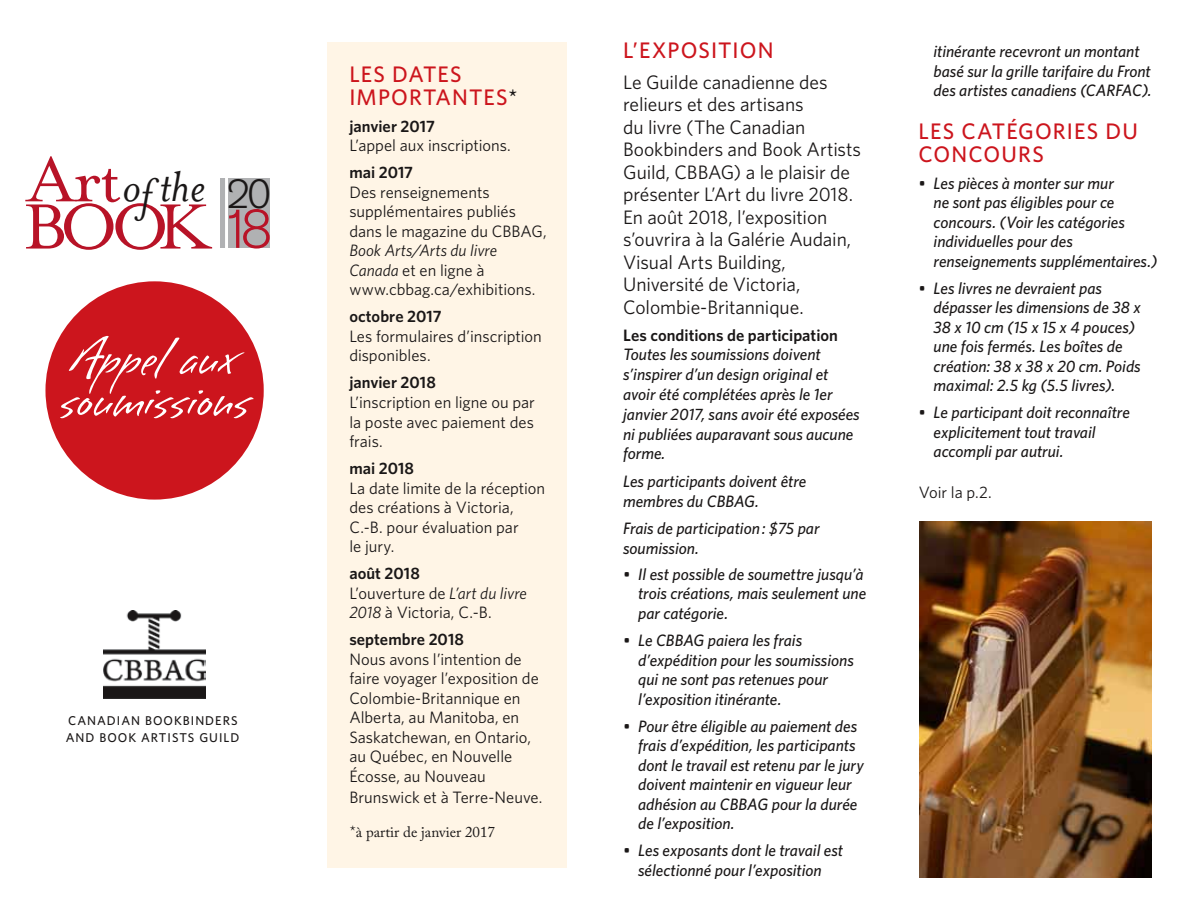
<style>
.page{position:relative;width:1188px;height:918px;background:#fff}
.page>*{position:absolute;margin:0;border:0;box-sizing:border-box;transform-origin:0 0}
.t1{font:73.35px "Mrs Eaves OT";color:#b81327}
.t2{font:73.2px "Mrs Eaves OT";color:#b81327}
.t3{font:69px "Brisa Alternates";letter-spacing:-.005em;color:#fff}
.t4{font:300 54px "Akzidenz Grotesk BQ";color:#b81327}
.t5{font:italic 49.05px "Mrs Eaves OT";color:#1a1717}
.t6{font:500 22.5px/22.5px "Whitney";letter-spacing:.05em;color:#cc151d}
.t7{font:19.5px/22.5px "Whitney";letter-spacing:-.01em;color:#1a1717}
.t8{font:italic 500 16.5px/19.5px "Whitney";color:#1a1717}
.t9{font:16.5px/19.5px "Whitney";letter-spacing:-.005em;color:#1a1717}
.t10{font:600 16.5px "Whitney";color:#1a1717}
.t11{font:15px "Adobe Caslon Pro";color:#1a1717}
.t12{font:500 12.75px/16.6px "Whitney";letter-spacing:.08em;color:#1a1717}
.s1{font-style:italic;font-size:49.05px;color:#1a1717}
.s2{color:#1a1717}
.s3{font-style:italic}
.s4{font-weight:600}
.s5{font-family:"Whitney";font-size:16.5px}
</style>
<div class="page">
<div style="left:45px;top:281px;width:219px;height:219px;background:#cc151d;border-radius:50%"></div>
<div style="left:220px;top:179px;width:50px;height:69px;background:#b0b1b3"></div>
<hr style="left:225px;top:173px;width:3px;height:76px;background:#fff">
<img style="left:104px;top:610px;width:102px;height:89px">
<div style="left:327px;top:42px;width:239px;height:825px;background:#fff5e6"></div>
<img style="left:920px;top:521px;width:232px;height:356px">
<h2 class="t2" style="left:28px;top:140px;width:125px">Ar t<span class="s1">o</span><sub>f</sub></h2>
<h3 class="t5" style="left:160px;top:160px;width:113px">the <sub>20</sub></h3>
<h3 class="t4" style="left:220px;top:199px;width:53px">18</h3>
<h1 class="t1" style="left:23px;top:187px;width:190px">BOOK</h1>
<h3 class="t3" style="left:68px;top:323px;width:168px">Appel aux</h3>
<h3 class="t3" style="left:58px;top:365px;width:193px">soumissions</h3>
<p class="t12" style="left:66px;top:712px;width:175px">CANADIAN BOOKBINDERS<br>AND BOOK ARTISTS GUILD</p>
<h3 class="t6" style="left:349px;top:63px;width:170px">LES DATES<br>IMPORTANTES<span class="s2">*</span></h3>
<p class="t10" style="left:349px;top:115px;width:87px">janvier 2017</p>
<p class="t9" style="left:349px;top:135px;width:163px">L’appel aux inscriptions.</p>
<p class="t10" style="left:349px;top:162px;width:65px">mai 2017</p>
<p class="t9" style="left:349px;top:182px;width:199px">Des renseignements supplémentaires publiés dans le magazine du CBBAG,</p>
<p class="t9" style="left:349px;top:240px;width:188px"><span class="s3">Book Arts/Arts du livre<br>Canada</span> et en ligne à www.cbbag.ca/exhibitions.</p>
<p class="t10" style="left:349px;top:306px;width:94px">octobre 2017</p>
<p class="t9" style="left:349px;top:326px;width:194px">Les formulaires d’inscription disponibles.</p>
<p class="t10" style="left:349px;top:372px;width:88px">janvier 2018</p>
<p class="t9" style="left:349px;top:392px;width:187px;text-align:justify">L’inscription en ligne ou par la poste avec paiement des frais.</p>
<p class="t10" style="left:349px;top:457px;width:66px">mai 2018</p>
<p class="t9" style="left:349px;top:478px;width:197px">La date limite de la réception des créations à Victoria,<br>C.-B. pour évaluation par<br>le jury.</p>
<p class="t9" style="left:349px;top:563px;width:179px"><span class="s4">août 2018<br></span>L’ouverture de <span class="s3">L’art du livre<br>2018</span> à Victoria, C.-B.</p>
<p class="t10" style="left:349px;top:628px;width:116px">septembre 2018</p>
<p class="t9" style="left:349px;top:649px;width:191px">Nous avons l’intention de faire voyager l’exposition de<br>Colombie-Britannique en<br>Alberta, au Manitoba, en<br>Saskatchewan, en Ontario, au Québec, en Nouvelle<br>Écosse, au Nouveau</p>
<p class="t9" style="left:349px;top:787px;width:195px">Brunswick et à Terre-Neuve.</p>
<p class="t11" style="left:349px;top:823px;width:147px"><span class="s5">*</span>à partir de janvier 2017</p>
<h3 class="t6" style="left:623px;top:39px;width:152px">L’EXPOSITION</h3>
<p class="t7" style="left:623px;top:70px;width:239px">Le Guilde canadienne des relieurs et des artisans<br>du livre (The Canadian<br>Bookbinders and Book Artists<br>Guild, CBBAG) a le plaisir de présenter L’Art du livre 2018.<br>En août 2018, l’exposition s’ouvrira à la Galérie Audain,<br>Visual Arts Building,<br>Université de Victoria,<br>Colombie-Britannique.</p>
<p class="t10" style="left:623px;top:324px;width:216px">Les conditions de participation</p>
<p class="t8" style="left:623px;top:345px;width:238px">Toutes les soumissions doivent s’inspirer d’un design original et avoir été complétées après le 1er janvier 2017, sans avoir été exposées ni publiées auparavant sous aucune forme.</p>
<p class="t8" style="left:623px;top:471px;width:185px">Les participants doivent être membres du CBBAG.</p>
<p class="t8" style="left:623px;top:518px;width:198px">Frais de participation : $75 par soumission.</p>
<p class="t8" style="left:638px;top:564px;width:230px;text-indent:-15px">• Il est possible de soumettre jusqu’à trois créations, mais seulement une par catégorie.</p>
<p class="t8" style="left:638px;top:630px;width:217px;text-indent:-15px">• Le CBBAG paiera les frais d’expédition pour les soumissions qui ne sont pas retenues pour l’exposition itinérante.</p>
<p class="t8" style="left:638px;top:716px;width:227px;text-indent:-15px">• Pour être éligible au paiement des frais d’expédition, les participants dont le travail est retenu par le jury doivent maintenir en vigueur leur adhésion au CBBAG pour la durée de l’exposition.</p>
<p class="t8" style="left:623px;top:840px;width:222px;text-align:center">• Les exposants dont le travail est sélectionné pour l’exposition</p>
<p class="t8" style="left:934px;top:42px;width:220px">itinérante recevront un montant basé sur la grille tarifaire du Front des artistes canadiens (CARFAC).</p>
<h3 class="t6" style="left:919px;top:120px;width:221px">LES CATÉGORIES DU<br>CONCOURS</h3>
<p class="t8" style="left:934px;top:173px;width:225px;text-indent:-15px">• Les pièces à monter sur mur<br>ne sont pas éligibles pour ce concours. (Voir les catégories individuelles pour des renseignements supplémentaires.)</p>
<p class="t8" style="left:934px;top:278px;width:209px;text-indent:-15px">• Les livres ne devraient pas dépasser les dimensions de 38 x<br>38 x 10 cm (15 x 15 x 4 pouces) une fois fermés. Les boîtes de création: 38 x 38 x 20 cm. Poids maximal: 2.5 kg (5.5 livres).</p>
<p class="t8" style="left:934px;top:403px;width:198px;text-indent:-15px">• Le participant doit reconnaître explicitement tout travail accompli par autrui.</p>
<p class="t9" style="left:919px;top:482px;width:74px">Voir la p.2.</p>
</div>
